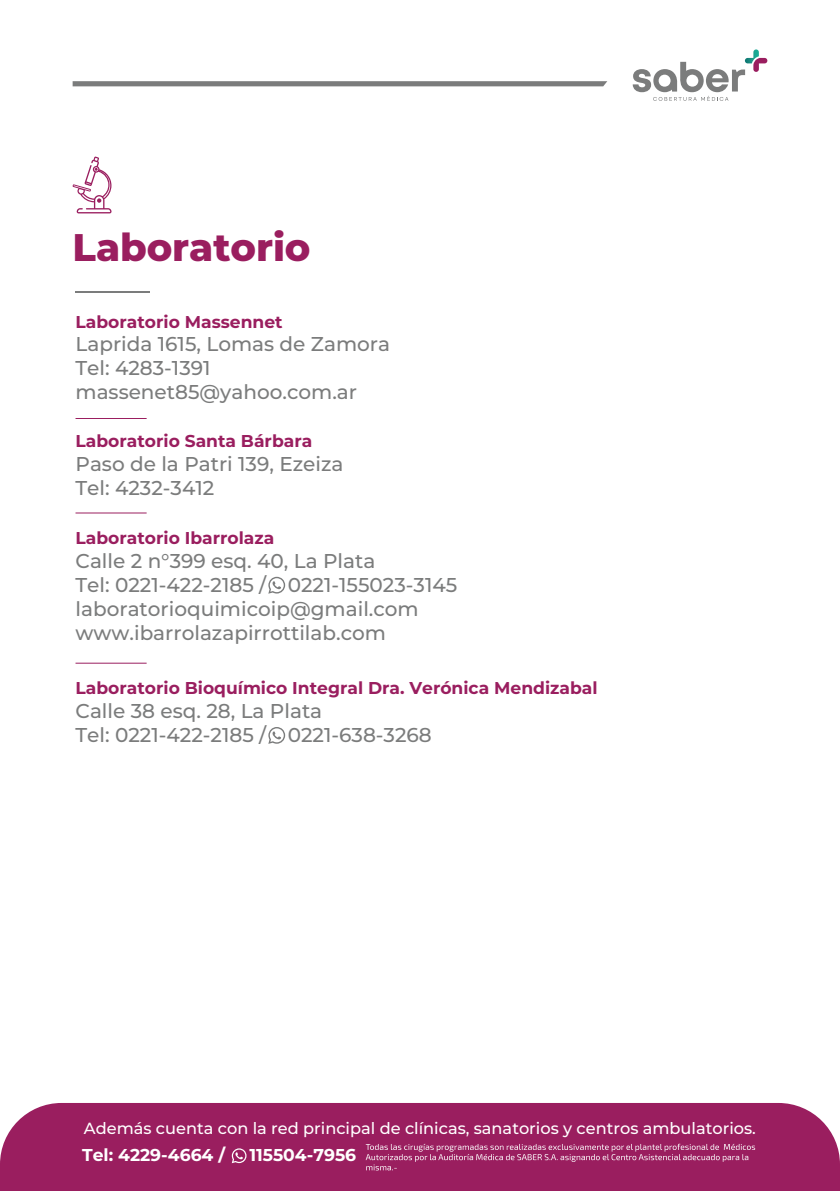
<style>
.page{position:relative;width:840px;height:1191px;background:#fff}
.page>*{position:absolute;margin:0;border:0;box-sizing:border-box;transform-origin:0 0}
.t1{font:800 38.4px "Montserrat";color:#9a1e5f}
.t2{font:500 20px/24px "Montserrat";color:#7b7c7c}
.t3{font:700 17.2px "Montserrat";color:#9a1e5f}
.t4{font:700 17.2px "Montserrat";color:#fff}
.t5{font:500 16.2px "Montserrat";color:#fff}
</style>
<div class="page">
<hr style="left:75px;top:291px;width:75px;height:2px;background:#7b7c7c">
<svg style="left:73px;top:81px;width:534px;height:5px;background:#808181"></svg>
<svg style="left:632px;top:49px;width:135px;height:52px"></svg>
<hr style="left:75px;top:418px;width:71px;height:1px;background:#9a1e5f">
<hr style="left:75px;top:512px;width:71px;height:1px;background:#9a1e5f">
<hr style="left:75px;top:663px;width:71px;height:1px;background:#9a1e5f">
<div style="left:0;top:1103px;width:839px;height:88px;background:#9a1e5f"></div>
<svg style="left:231px;top:1148px;width:15px;height:15px"></svg>
<svg style="left:365px;top:1143px;width:389px;height:27px;background:#a63972"></svg>
<svg style="left:268px;top:727px;width:17px;height:17px"></svg>
<svg style="left:268px;top:577px;width:17px;height:16px"></svg>
<svg style="left:73px;top:156px;width:38px;height:57px"></svg>
<h1 class="t1" style="left:73px;top:222px;width:239px">Laboratorio</h1>
<p class="t3" style="left:75px;top:310px;width:208px">Laboratorio Massennet</p>
<p class="t2" style="left:75px;top:332px;width:316px">Laprida 1615, Lomas de Zamora<br>Tel: 4283-1391 massenet85@yahoo.com.ar</p>
<p class="t3" style="left:75px;top:430px;width:238px">Laboratorio Santa Bárbara</p>
<p class="t2" style="left:75px;top:451px;width:269px">Paso de la Patri 139, Ezeiza<br>Tel: 4232-3412</p>
<p class="t3" style="left:75px;top:526px;width:200px">Laboratorio Ibarrolaza</p>
<p class="t2" style="left:75px;top:548px;width:383px">Calle 2 n°399 esq. 40, La Plata<br>Tel: 0221-422-2185 / 0221-155023-3145 laboratorioquimicoip@gmail.com www.ibarrolazapirrottilab.com</p>
<p class="t3" style="left:75px;top:676px;width:523px">Laboratorio Bioquímico Integral Dra. Verónica Mendizabal</p>
<p class="t2" style="left:75px;top:698px;width:357px">Calle 38 esq. 28, La Plata<br>Tel: 0221-422-2185 / 0221-638-3268</p>
<p class="t5" style="left:84px;top:1117px;width:673px">Además cuenta con la red principal de clínicas, sanatorios y centros ambulatorios.</p>
<p class="t4" style="left:82px;top:1143px;width:144px">Tel: 4229-4664 /</p>
<p class="t4" style="left:249px;top:1143px;width:108px">115504-7956</p>
</div>
